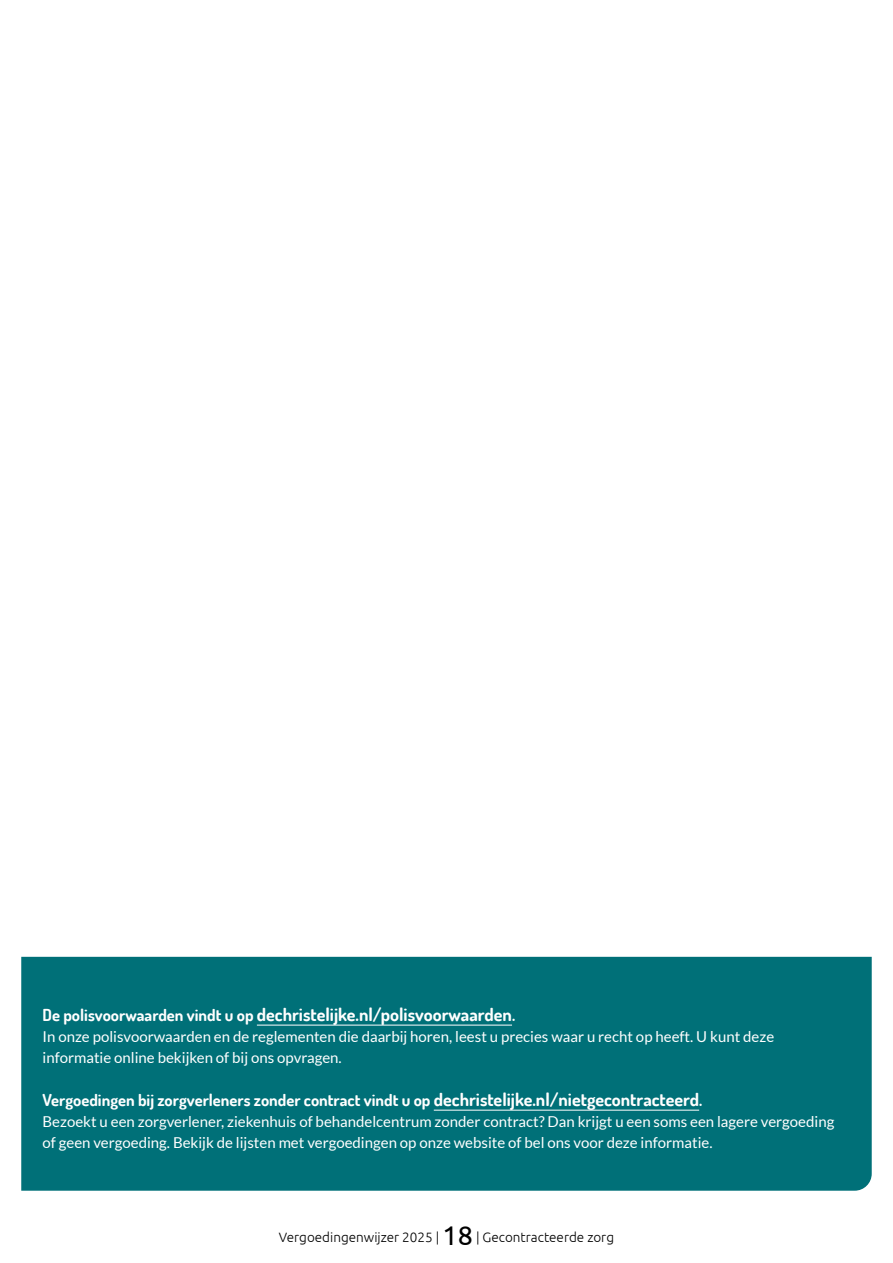
<style>
.page{position:relative;width:893px;height:1263px;background:#fff}
.page>*{position:absolute;margin:0;border:0;box-sizing:border-box;transform-origin:0 0}
.Tussenkopje_11_diap{font:700 18px "Dosis";color:#fff}
.Tussenkopje_11_diap-2{font:700 16.5px "Dosis";color:#fff}
.Platte_tekst_10_diap{font:15px/21.3px "Lato";color:#fff}
.P_Titel_paginanummer_2023{font:300 13.5px "Ubuntu";color:#000}
.s1{font-size:16.5px}
.s2{font-size:18px}
.s3{font-weight:400;font-size:27px}
</style>
<div class="page">
<div style="left:21px;top:957px;width:851px;height:234px;background:#007078"></div>
<hr style="left:257px;top:1025px;width:255px;height:1px;background:#fff">
<hr style="left:434px;top:1110px;width:265px;height:1px;background:#fff">
<p class="Tussenkopje_11_diap" style="left:43px;top:1002px;width:474px"><span class="s1">De polisvoorwaarden vindt u op</span> dechristelijke.nl/polisvoorwaarden<span class="s1">.</span></p>
<p class="Platte_tekst_10_diap" style="left:43px;top:1026px;width:733px">In onze polisvoorwaarden en de reglementen die daarbij horen, leest u precies waar u recht op heeft. U kunt deze informatie online bekijken of bij ons opvragen.</p>
<p class="Tussenkopje_11_diap-2" style="left:43px;top:1089px;width:661px">Vergoedingen bij zorgverleners zonder contract vindt u op <span class="s2">dechristelijke.nl/nietgecontracteerd</span>.</p>
<p class="Platte_tekst_10_diap" style="left:43px;top:1111px;width:793px">Bezoekt u een zorgverlener, ziekenhuis of behandelcentrum zonder contract? Dan krijgt u een soms een lagere vergoeding</p>
<p class="Platte_tekst_10_diap" style="left:43px;top:1132px;width:672px">of geen vergoeding. Bekijk de lijsten met vergoedingen op onze website of bel ons voor deze informatie.</p>
<p class="P_Titel_paginanummer_2023" style="left:279px;top:1228px;width:337px">Vergoedingenwijzer 2025 | <span class="s3">18</span> | Gecontracteerde zorg</p>
</div>
